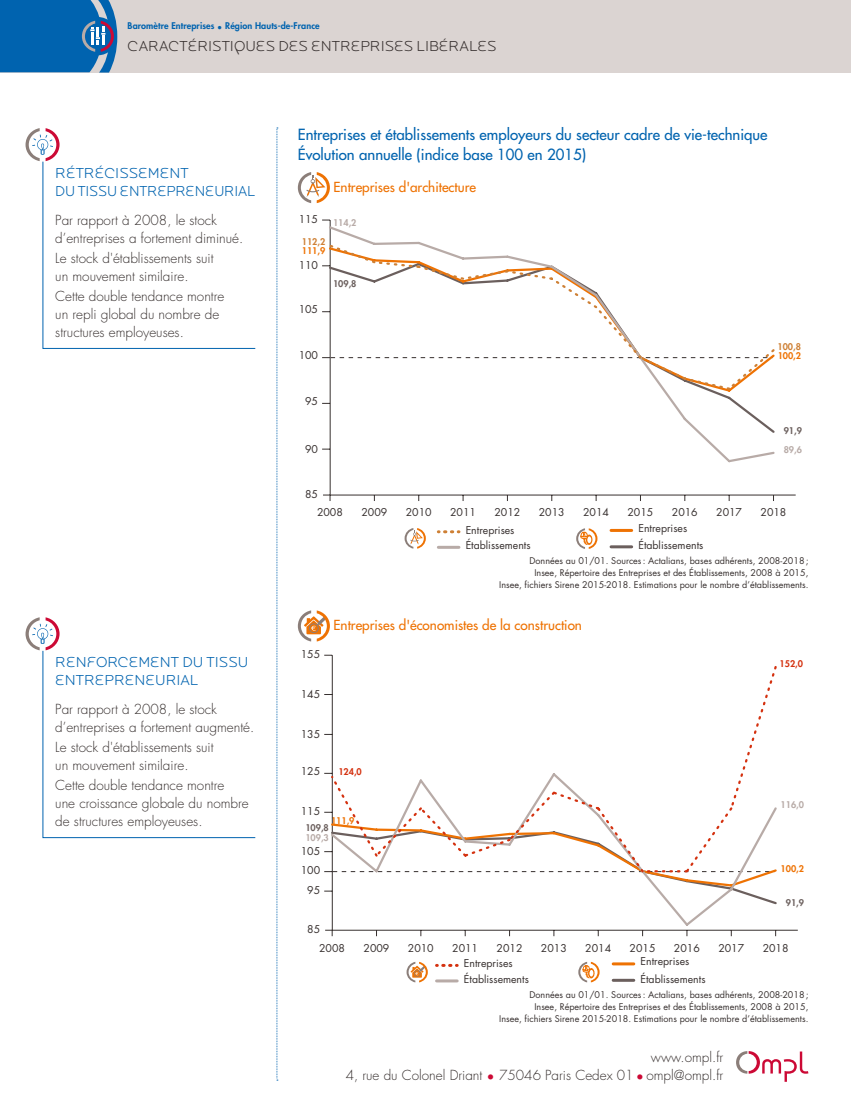
<style>
.page{position:relative;width:851px;height:1106px;background:#fff}
.page>*{position:absolute;margin:0;border:0;box-sizing:border-box;transform-origin:0 0}
.BAROMETRE_ss-titre{font:500 15px/19.5px "Futura Std";color:#0063af}
.TITRE_exergue_bleu{font:300 15px/18px "Locator Display";color:#0063af}
.t1{font:300 15px "Locator Display";color:#37302f}
.Texte_exergue{font:300 13.5px/18px "Futura Std";color:#37302f}
.SOURCES{font:500 13.5px "Futura Std";color:#ee7203}
.BAROMETRE_ss-titre-2{font:500 13.5px "Futura Std";color:#ee7203}
.t2{font:10.5px/17.2px "Futura Std";color:#37302f}
.SOURCES-2{font:9px/12px "Futura Std";color:#37302f;text-align:right}
.t3{font:800 9px "Futura Std";letter-spacing:.01em;color:#0063af}
.t4{font:800 9px/9.9px "Futura Std";color:#6b5f5d}
.t5{font:800 9px "Futura Std";color:#ee7203}
.t6{font:800 9px "Futura Std";color:#b8aba7}
.t7{font:800 9px "Futura Std";color:#ce8035}
.t8{font:800 9px "Futura Std";color:#d4310f}
.s1{color:#b8aba7}
.s2{color:#cc0935}
</style>
<div class="page">
<div style="left:0;top:0;width:850px;height:72px;background:#dbd4d2"></div>
<svg style="left:0;top:0;width:117px;height:73px;background:#186cb0"></svg>
<svg style="left:276px;top:128px;width:2px;height:952px;background:#c4daec"></svg>
<svg style="left:42px;top:161px;width:214px;height:188px"></svg>
<svg style="left:42px;top:650px;width:214px;height:188px"></svg>
<svg style="left:26px;top:128px;width:34px;height:33px"></svg>
<svg style="left:26px;top:617px;width:34px;height:33px"></svg>
<svg style="left:298px;top:172px;width:32px;height:31px"></svg>
<hr style="left:611px;top:529px;width:20px;height:3px;background:#ee7203">
<svg style="left:438px;top:530px;width:21px;height:3px"></svg>
<hr style="left:438px;top:546px;width:21px;height:3px;background:#b8aba7">
<svg style="left:576px;top:528px;width:21px;height:21px"></svg>
<svg style="left:404px;top:528px;width:22px;height:20px"></svg>
<hr style="left:611px;top:545px;width:20px;height:3px;background:#6b5f5d">
<hr style="left:330px;top:495px;width:465px;height:1px;background:#37302f">
<hr style="left:330px;top:220px;width:1px;height:275px;background:#37302f">
<svg style="left:323px;top:495px;width:8px;height:6px"></svg>
<svg style="left:327px;top:224px;width:448px;height:240px"></svg>
<svg style="left:327px;top:243px;width:448px;height:149px"></svg>
<svg style="left:298px;top:610px;width:32px;height:31px"></svg>
<hr style="left:613px;top:962px;width:20px;height:3px;background:#ee7203">
<svg style="left:578px;top:961px;width:21px;height:21px"></svg>
<hr style="left:613px;top:978px;width:20px;height:3px;background:#6b5f5d">
<svg style="left:436px;top:963px;width:21px;height:3px"></svg>
<hr style="left:436px;top:979px;width:21px;height:3px;background:#b8aba7">
<svg style="left:406px;top:961px;width:22px;height:21px"></svg>
<hr style="left:332px;top:930px;width:465px;height:1px;background:#37302f">
<hr style="left:332px;top:655px;width:1px;height:275px;background:#37302f">
<svg style="left:325px;top:930px;width:8px;height:6px"></svg>
<svg style="left:329px;top:874px;width:448px;height:53px"></svg>
<svg style="left:329px;top:664px;width:448px;height:210px"></svg>
<svg style="left:736px;top:1051px;width:72px;height:30px"></svg>
<p class="t3" style="left:128px;top:20px;width:194px">Baromètre Entreprises • Région Hauts-de-France</p>
<p class="t1" style="left:128px;top:37px;width:370px">CARACTÉRISTIQUES DES ENTREPRISES LIBÉRALES</p>
<p class="TITRE_exergue_bleu" style="left:55px;top:163px;width:201px">RÉTRÉCISSEMENT<br>DU TISSU ENTREPRENEURIAL</p>
<p class="Texte_exergue" style="left:55px;top:211px;width:189px">Par rapport à 2008, le stock d’entreprises a fortement diminué.</p>
<p class="Texte_exergue" style="left:55px;top:249px;width:160px">Le stock d'établissements suit un mouvement similaire.</p>
<p class="Texte_exergue" style="left:55px;top:287px;width:171px">Cette double tendance montre un repli global du nombre de structures employeuses.</p>
<p class="TITRE_exergue_bleu" style="left:55px;top:652px;width:194px">RENFORCEMENT DU TISSU<br>ENTREPRENEURIAL</p>
<p class="Texte_exergue" style="left:55px;top:700px;width:200px">Par rapport à 2008, le stock d’entreprises a fortement augmenté.</p>
<p class="Texte_exergue" style="left:55px;top:738px;width:160px">Le stock d'établissements suit un mouvement similaire.</p>
<p class="Texte_exergue" style="left:55px;top:776px;width:195px">Cette double tendance montre<br>une croissance globale du nombre de structures employeuses.</p>
<p class="BAROMETRE_ss-titre" style="left:298px;top:125px;width:471px">Entreprises et établissements employeurs du secteur cadre de vie-technique<br>Évolution annuelle (indice base 100 en 2015)</p>
<p class="BAROMETRE_ss-titre-2" style="left:333px;top:178px;width:144px">Entreprises d'architecture</p>
<p class="t2" style="left:298px;top:210px;width:21px">115</p>
<p class="t7" style="left:302px;top:235px;width:25px">112,2</p>
<p class="t5" style="left:302px;top:244px;width:25px">111,9</p>
<p class="t2" style="left:298px;top:256px;width:21px">110</p>
<p class="t2" style="left:298px;top:301px;width:21px">105</p>
<p class="t6" style="left:333px;top:217px;width:25px">114,2</p>
<p class="t4" style="left:333px;top:278px;width:25px">109,8</p>
<p class="t2" style="left:298px;top:347px;width:21px">100</p>
<p class="t2" style="left:305px;top:393px;width:14px">95</p>
<p class="t2" style="left:305px;top:441px;width:14px">90</p>
<p class="t2" style="left:305px;top:485px;width:14px">85</p>
<p class="t7" style="left:777px;top:340px;width:25px">100,8</p>
<p class="t5" style="left:777px;top:350px;width:25px">100,2</p>
<p class="t4" style="left:783px;top:426px;width:20px">91,9</p>
<p class="t6" style="left:783px;top:444px;width:20px">89,6</p>
<p class="t2" style="left:317px;top:504px;width:27px">2008</p>
<p class="t2" style="left:361px;top:504px;width:27px">2009</p>
<p class="t2" style="left:405px;top:504px;width:27px">2010</p>
<p class="t2" style="left:450px;top:504px;width:27px">2011</p>
<p class="t2" style="left:494px;top:504px;width:27px">2012</p>
<p class="t2" style="left:538px;top:504px;width:27px">2013</p>
<p class="t2" style="left:583px;top:504px;width:27px">2014</p>
<p class="t2" style="left:627px;top:504px;width:27px">2015</p>
<p class="t2" style="left:671px;top:504px;width:27px">2016</p>
<p class="t2" style="left:716px;top:504px;width:27px">2017</p>
<p class="t2" style="left:760px;top:504px;width:27px">2018</p>
<p class="SOURCES-2" style="left:499px;top:554px;width:311px">Données au 01/01. Sources: Actalians, bases adhérents, 2008-2018;<br>Insee, Répertoire des Entreprises et des Établissements, 2008 à 2015,<br>Insee, fichiers Sirene 2015-2018. Estimations pour le nombre d’établissements.</p>
<p class="SOURCES" style="left:333px;top:616px;width:250px">Entreprises d'économistes de la construction</p>
<p class="t2" style="left:465px;top:521px;width:50px">Entreprises</p>
<p class="t2" style="left:638px;top:519px;width:50px">Entreprises</p>
<p class="t2" style="left:465px;top:537px;width:66px">Établissements</p>
<p class="t2" style="left:638px;top:537px;width:66px">Établissements</p>
<p class="t2" style="left:301px;top:645px;width:21px">155</p>
<p class="t2" style="left:301px;top:685px;width:21px">145</p>
<p class="t2" style="left:301px;top:725px;width:21px">135</p>
<p class="t2" style="left:301px;top:763px;width:21px">125</p>
<p class="t8" style="left:338px;top:766px;width:25px">124,0</p>
<p class="t5" style="left:331px;top:814px;width:25px">111,9</p>
<p class="t2" style="left:301px;top:802px;width:21px">115</p>
<p class="t4" style="left:305px;top:822px;width:25px">109,8<br><span class="s1">109,3</span></p>
<p class="t2" style="left:301px;top:841px;width:21px;line-height:19.2px">105<br>100</p>
<p class="t2" style="left:307px;top:882px;width:14px">95</p>
<p class="t2" style="left:307px;top:920px;width:14px">85</p>
<p class="t8" style="left:779px;top:658px;width:25px">152,0</p>
<p class="t6" style="left:780px;top:799px;width:25px">116,0</p>
<p class="t5" style="left:780px;top:862px;width:25px">100,2</p>
<p class="t4" style="left:785px;top:897px;width:20px">91,9</p>
<p class="t2" style="left:319px;top:939px;width:27px">2008</p>
<p class="t2" style="left:363px;top:939px;width:27px">2009</p>
<p class="t2" style="left:408px;top:939px;width:27px">2010</p>
<p class="t2" style="left:452px;top:939px;width:27px">2011</p>
<p class="t2" style="left:496px;top:939px;width:27px">2012</p>
<p class="t2" style="left:541px;top:939px;width:27px">2013</p>
<p class="t2" style="left:585px;top:939px;width:27px">2014</p>
<p class="t2" style="left:629px;top:939px;width:27px">2015</p>
<p class="t2" style="left:674px;top:939px;width:27px">2016</p>
<p class="t2" style="left:718px;top:939px;width:27px">2017</p>
<p class="t2" style="left:762px;top:939px;width:27px">2018</p>
<p class="SOURCES-2" style="left:499px;top:988px;width:311px">Données au 01/01. Sources: Actalians, bases adhérents, 2008-2018;<br>Insee, Répertoire des Entreprises et des Établissements, 2008 à 2015,<br>Insee, fichiers Sirene 2015-2018. Estimations pour le nombre d’établissements.</p>
<p class="Texte_exergue" style="left:650px;top:1048px;width:74px">www.ompl.fr</p>
<p class="Texte_exergue" style="left:346px;top:1066px;width:379px">4, rue du Colonel Driant <span class="s2">•</span> 75046 Paris Cedex 01 <span class="s2">•</span> ompl@ompl.fr</p>
<p class="t2" style="left:640px;top:953px;width:66px">Entreprises<br>Établissements</p>
<p class="t2" style="left:464px;top:955px;width:66px;line-height:15.8px">Entreprises<br>Établissements</p>
</div>
